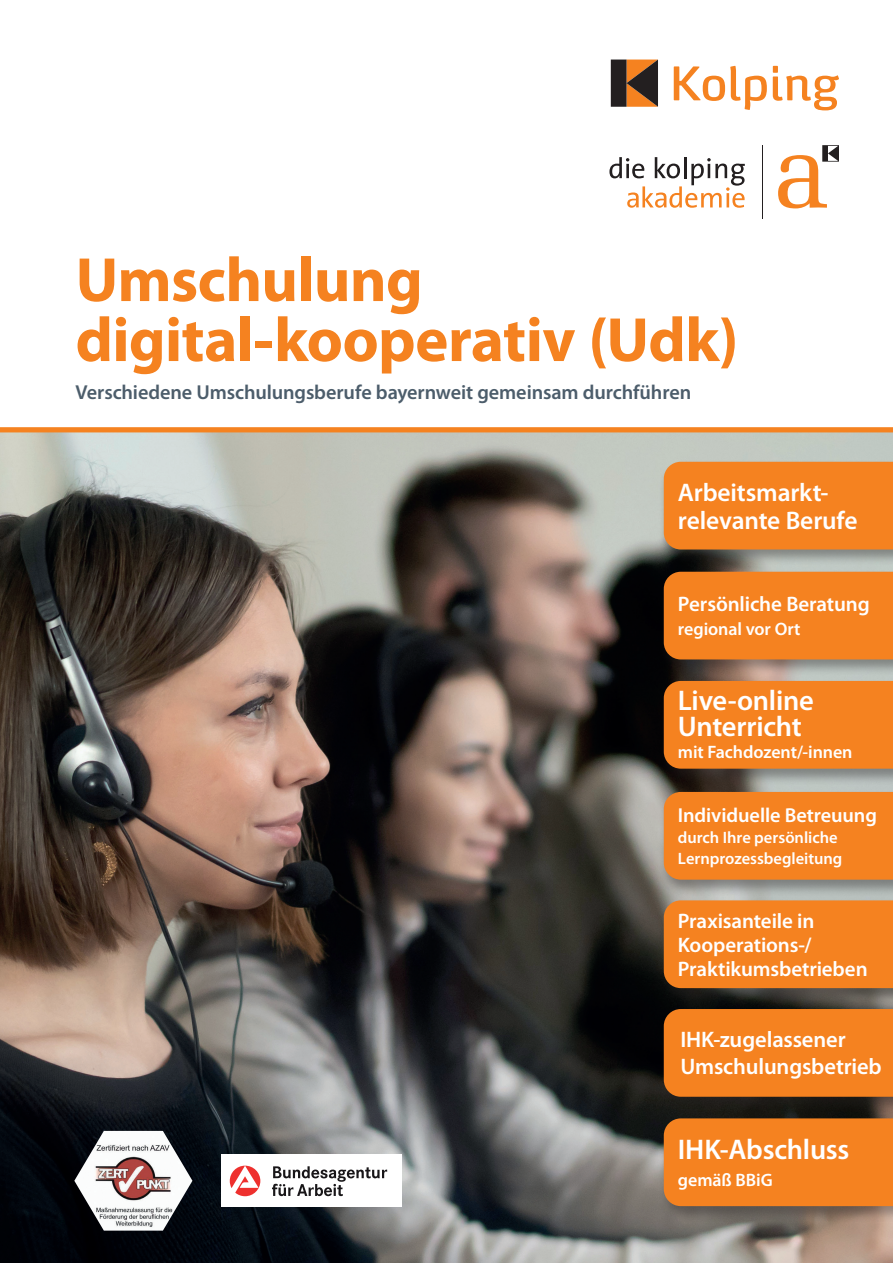
<style>
.page{position:relative;width:893px;height:1263px;background:#fff}
.page>*{position:absolute;margin:0;border:0;box-sizing:border-box;transform-origin:0 0}
.t1{font:700 63px/60px "Myriad Pro";letter-spacing:-.01em;color:#f58220}
.t2{font:600 28.5px/25.5px "Myriad Pro";letter-spacing:-.01em;color:#fff}
.t3{font:600 25.5px/28.5px "Myriad Pro";letter-spacing:-.01em;color:#fff}
.t4{font:600 22.5px/27px "Myriad Pro";letter-spacing:-.005em;color:#fff}
.t5{font:600 21px/24px "Myriad Pro";letter-spacing:-.01em;color:#fff}
.t6{font:600 20.25px "Myriad Pro";letter-spacing:-.005em;color:#4c5d6b}
.t7{font:600 20.25px "Myriad Pro";letter-spacing:-.005em;color:#fff}
.t8{font:600 18px "Myriad Pro";letter-spacing:-.005em;color:#fff}
.t9{font:600 16.5px/21px "Myriad Pro";color:#fff}
</style>
<div class="page">
<img style="left:0;top:432px;width:893px;height:831px">
<div style="left:0;top:427px;width:893px;height:5px;background:#f58220"></div>
<svg style="left:778px;top:145px;width:61px;height:63px"></svg>
<svg style="left:609px;top:157px;width:136px;height:51px"></svg>
<hr style="left:761px;top:145px;width:1px;height:74px;background:#231f20">
<div style="left:659px;top:679px;width:234px;height:106px;background:#231f20;opacity:.4"></div>
<div style="left:664px;top:681px;width:229px;height:88px;background:#f58220"></div>
<div style="left:659px;top:790px;width:234px;height:106px;background:#231f20;opacity:.4"></div>
<div style="left:664px;top:792px;width:229px;height:88px;background:#f58220"></div>
<div style="left:659px;top:899px;width:234px;height:106px;background:#231f20;opacity:.4"></div>
<div style="left:664px;top:900px;width:229px;height:88px;background:#f58220"></div>
<div style="left:659px;top:460px;width:234px;height:106px;background:#231f20;opacity:.4"></div>
<div style="left:664px;top:462px;width:229px;height:87px;background:#f58220"></div>
<div style="left:659px;top:1007px;width:234px;height:106px;background:#231f20;opacity:.4"></div>
<div style="left:664px;top:1009px;width:229px;height:88px;background:#f58220"></div>
<div style="left:221px;top:1155px;width:180px;height:52px;background:#fff"></div>
<svg style="left:272px;top:1166px;width:115px;height:30px"></svg>
<svg style="left:230px;top:1166px;width:30px;height:30px"></svg>
<svg style="left:674px;top:66px;width:165px;height:44px"></svg>
<svg style="left:611px;top:60px;width:47px;height:47px"></svg>
<div style="left:659px;top:1117px;width:234px;height:106px;background:#231f20;opacity:.4"></div>
<div style="left:664px;top:1118px;width:229px;height:88px;background:#f58220"></div>
<div style="left:659px;top:570px;width:234px;height:106px;background:#231f20;opacity:.4"></div>
<div style="left:664px;top:572px;width:229px;height:87px;background:#f58220"></div>
<img style="left:74px;top:1131px;width:118px;height:99px">
<h1 class="t1" style="left:75px;top:248px;width:664px">Umschulung digital-kooperativ (Udk)</h1>
<p class="t6" style="left:75px;top:379px;width:617px">Verschiedene Umschulungsberufe bayernweit gemeinsam durchführen</p>
<p class="t3" style="left:678px;top:477px;width:181px">Arbeitsmarkt&shy;relevante Berufe</p>
<p class="t5" style="left:678px;top:591px;width:193px">Persönliche Beratung</p>
<p class="t8" style="left:678px;top:617px;width:124px">regional vor Ort</p>
<h2 class="t2" style="left:678px;top:687px;width:137px">Live-online<br>Unterricht</h2>
<p class="t8" style="left:678px;top:741px;width:176px">mit Fachdozent/-innen</p>
<p class="t7" style="left:678px;top:803px;width:201px">Individuelle Betreuung</p>
<p class="t9" style="left:678px;top:827px;width:166px">durch Ihre persönliche<br>Lernprozessbegleitung</p>
<p class="t5" style="left:678px;top:908px;width:191px">Praxisanteile in<br>Kooperations-/<br>Praktikumsbetrieben</p>
<p class="t4" style="left:680px;top:1026px;width:203px">IHK-zugelassener<br>Umschulungsbetrieb</p>
<h2 class="t2" style="left:678px;top:1136px;width:173px">IHK-Abschluss</h2>
<p class="t8" style="left:678px;top:1169px;width:96px">gemäß BBiG</p>
</div>
